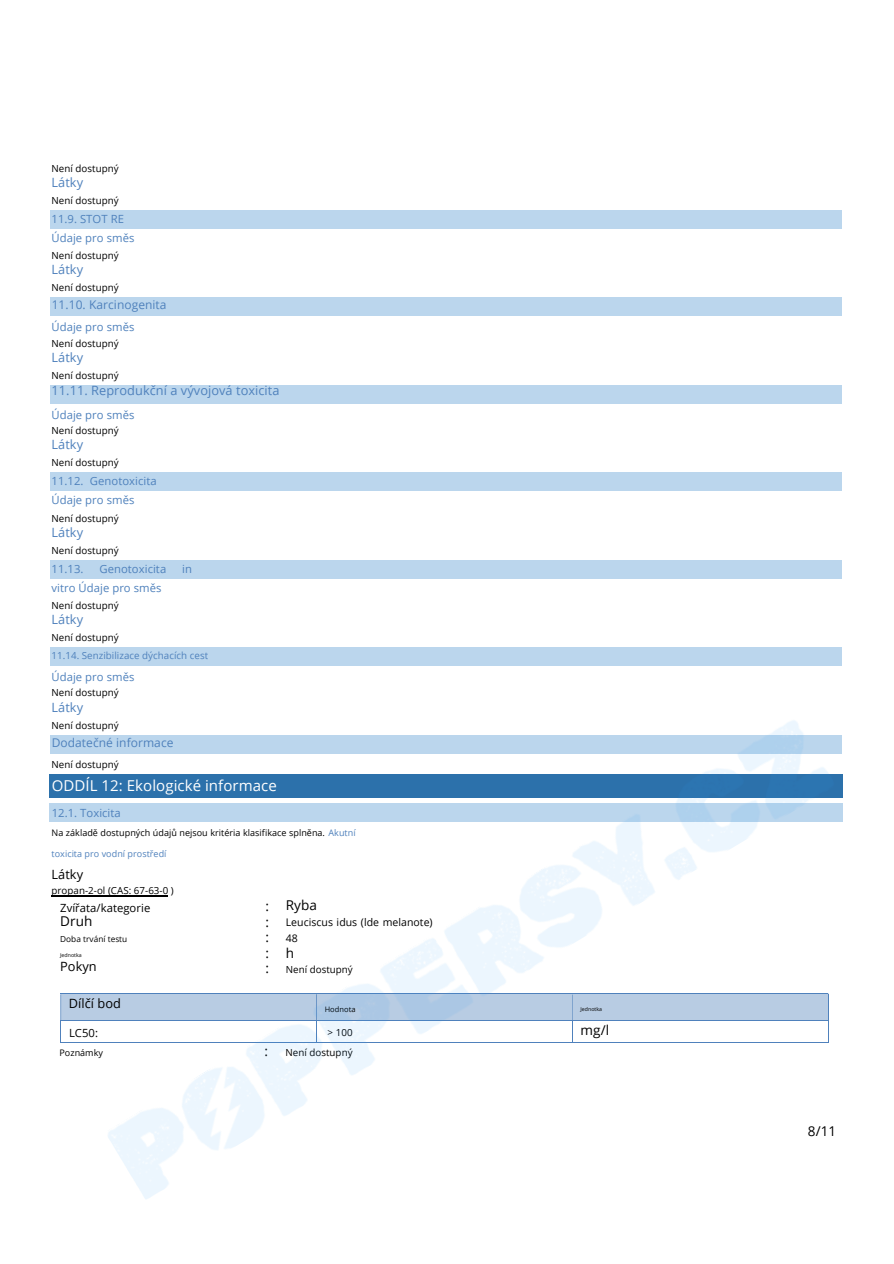
<style>
.page{position:relative;width:894px;height:1264px;background:#fff}
.page>*{position:absolute;margin:0;border:0;box-sizing:border-box;transform-origin:0 0}
.t1{font:15px "Open Sans";letter-spacing:.005em;color:#fff}
.t2{font:13.5px/15.5px "Open Sans";letter-spacing:.005em;color:#000;text-align:justify}
.t3{font:12.75px "Open Sans";letter-spacing:.005em;color:#4f81bc}
.t4{font:12.75px "Open Sans";letter-spacing:.005em;color:#000}
.t5{font:12px "Open Sans";letter-spacing:.005em;color:#4f81bc}
.t6{font:11.25px/19.2px "Open Sans";letter-spacing:.005em;color:#4f81bc}
.t7{font:11.25px "Open Sans";letter-spacing:.005em;color:#000}
.t8{font:10.5px/15.8px "Open Sans";letter-spacing:.005em;color:#000}
.t9{font:9.75px/20.2px "Open Sans";letter-spacing:.005em;color:#000;text-align:right}
.t10{font:9.75px "Open Sans";letter-spacing:.005em;color:#4f81bc}
.t11{font:9px "Open Sans";letter-spacing:.005em;color:#000}
.t12{font:9px "Open Sans";letter-spacing:.005em;color:#4f81bc}
.t13{font:8.25px "Open Sans";letter-spacing:.005em;color:#000}
.t14{font:7.5px "Open Sans";letter-spacing:.005em;color:#000}
.t15{font:5.25px "Open Sans";letter-spacing:.005em;color:#000}
.s1{color:#4f81bc}
</style>
<div class="page">
<hr style="left:52px;top:895px;width:45px;height:1px;background:#000">
<div style="left:50px;top:210px;width:791px;height:18px;background:#bbd6ed"></div>
<div style="left:50px;top:297px;width:791px;height:18px;background:#bbd6ed"></div>
<div style="left:50px;top:385px;width:791px;height:18px;background:#bbd6ed"></div>
<div style="left:50px;top:472px;width:791px;height:18px;background:#bbd6ed"></div>
<div style="left:50px;top:560px;width:791px;height:18px;background:#bbd6ed"></div>
<div style="left:50px;top:647px;width:791px;height:18px;background:#bbd6ed"></div>
<div style="left:50px;top:735px;width:791px;height:18px;background:#bbd6ed"></div>
<div style="left:50px;top:774px;width:791px;height:23px;background:#2c71ab"></div>
<div style="left:50px;top:803px;width:791px;height:18px;background:#bbd6ed"></div>
<div style="left:61px;top:994px;width:255px;height:26px;background:#b8cce3"></div>
<hr style="left:60px;top:993px;width:767px;height:1px;background:#4f81bc">
<hr style="left:60px;top:1020px;width:767px;height:1px;background:#4f81bc">
<svg style="left:60px;top:994px;width:1px;height:47px"></svg>
<hr style="left:60px;top:1041px;width:256px;height:1px;background:#4f81bc">
<img style="left:104px;top:720px;width:732px;height:479px">
<p class="t9" style="left:52px;top:158px;width:69px">Není dostupný</p>
<p class="t9" style="left:52px;top:190px;width:69px">Není dostupný</p>
<h3 class="t3" style="left:52px;top:173px;width:33px">Látky</h3>
<p class="t6" style="left:52px;top:209px;width:84px">11.9. STOT RE<br>Údaje pro směs</p>
<p class="t9" style="left:52px;top:245px;width:69px">Není dostupný</p>
<p class="t9" style="left:52px;top:277px;width:69px">Není dostupný</p>
<h3 class="t3" style="left:52px;top:261px;width:33px">Látky</h3>
<p class="t5" style="left:52px;top:296px;width:116px">11.10. Karcinogenita</p>
<p class="t6" style="left:52px;top:317px;width:84px">Údaje pro směs</p>
<p class="t9" style="left:52px;top:333px;width:69px">Není dostupný</p>
<h3 class="t3" style="left:52px;top:348px;width:33px">Látky</h3>
<p class="t9" style="left:52px;top:364px;width:69px">Není dostupný</p>
<h3 class="t3" style="left:52px;top:382px;width:229px">11.11. Reprodukční a vývojová toxicita</h3>
<p class="t6" style="left:52px;top:405px;width:84px">Údaje pro směs</p>
<p class="t9" style="left:52px;top:420px;width:69px">Není dostupný</p>
<p class="t9" style="left:52px;top:452px;width:69px">Není dostupný</p>
<h3 class="t3" style="left:52px;top:436px;width:33px">Látky</h3>
<p class="t6" style="left:52px;top:471px;width:107px">11.12. Genotoxicita<br>Údaje pro směs</p>
<p class="t9" style="left:52px;top:507px;width:69px">Není dostupný</p>
<p class="t9" style="left:52px;top:540px;width:69px">Není dostupný</p>
<h3 class="t3" style="left:52px;top:523px;width:33px">Látky</h3>
<p class="t6" style="left:52px;top:558px;width:33px">11.13.</p>
<p class="t6" style="left:99px;top:558px;width:68px">Genotoxicita</p>
<p class="t6" style="left:182px;top:558px;width:11px">in</p>
<p class="t6" style="left:52px;top:577px;width:111px">vitro Údaje pro směs</p>
<p class="t9" style="left:52px;top:595px;width:69px">Není dostupný</p>
<h3 class="t3" style="left:52px;top:610px;width:33px">Látky</h3>
<p class="t9" style="left:52px;top:627px;width:69px">Není dostupný</p>
<p class="t10" style="left:52px;top:648px;width:158px">11.14. Senzibilizace dýchacích cest</p>
<p class="t6" style="left:52px;top:667px;width:84px">Údaje pro směs</p>
<p class="t9" style="left:52px;top:682px;width:69px">Není dostupný</p>
<p class="t9" style="left:52px;top:714px;width:69px">Není dostupný</p>
<p class="t9" style="left:52px;top:754px;width:69px">Není dostupný</p>
<h3 class="t3" style="left:52px;top:698px;width:33px">Látky</h3>
<p class="t5" style="left:52px;top:734px;width:123px">Dodatečné informace</p>
<h1 class="t1" style="left:52px;top:774px;width:226px">ODDÍL 12: Ekologické informace</h1>
<p class="t6" style="left:52px;top:803px;width:71px">12.1. Toxicita</p>
<p class="t11" style="left:52px;top:826px;width:305px">Na základě dostupných údajů nejsou kritéria klasifikace splněna. <span class="s1">Akutní</span></p>
<p class="t12" style="left:52px;top:847px;width:116px">toxicita pro vodní prostředí</p>
<h3 class="t4" style="left:52px;top:865px;width:33px">Látky</h3>
<p class="t9" style="left:52px;top:880px;width:124px">propan-2-ol (CAS: 67-63-0 )</p>
<p class="t7" style="left:60px;top:899px;width:92px">Zvířata/kategorie</p>
<h2 class="t2" style="left:60px;top:913px;width:34px">Druh</h2>
<p class="t13" style="left:60px;top:933px;width:69px">Doba trvání testu</p>
<p class="t15" style="left:60px;top:951px;width:23px">Jednotka</p>
<h3 class="t4" style="left:60px;top:957px;width:38px">Pokyn</h3>
<h3 class="t4" style="left:69px;top:994px;width:54px">Dílčí bod</h3>
<p class="t7" style="left:69px;top:1024px;width:30px">LC50:</p>
<p class="t11" style="left:59px;top:1046px;width:45px">Poznámky</p>
<h2 class="t2" style="left:265px;top:897px;width:5px">: : : : :</h2>
<h2 class="t2" style="left:286px;top:897px;width:33px">Ryba</h2>
<p class="t8" style="left:286px;top:914px;width:148px">Leuciscus idus (lde melanote)<br>48</p>
<h2 class="t2" style="left:286px;top:944px;width:10px">h</h2>
<p class="t9" style="left:286px;top:959px;width:69px">Není dostupný</p>
<h2 class="t2" style="left:264px;top:1043px;width:5px">:</h2>
<p class="t14" style="left:324px;top:1003px;width:32px">Hodnota</p>
<p class="t15" style="left:580px;top:1005px;width:23px">Jednotka</p>
<p class="t9" style="left:285px;top:1021px;width:69px">&gt; 100<br>Není dostupný</p>
<h2 class="t2" style="left:580px;top:1022px;width:30px">mg/l</h2>
<h2 class="t2" style="left:807px;top:1123px;width:30px">8/11</h2>
</div>
